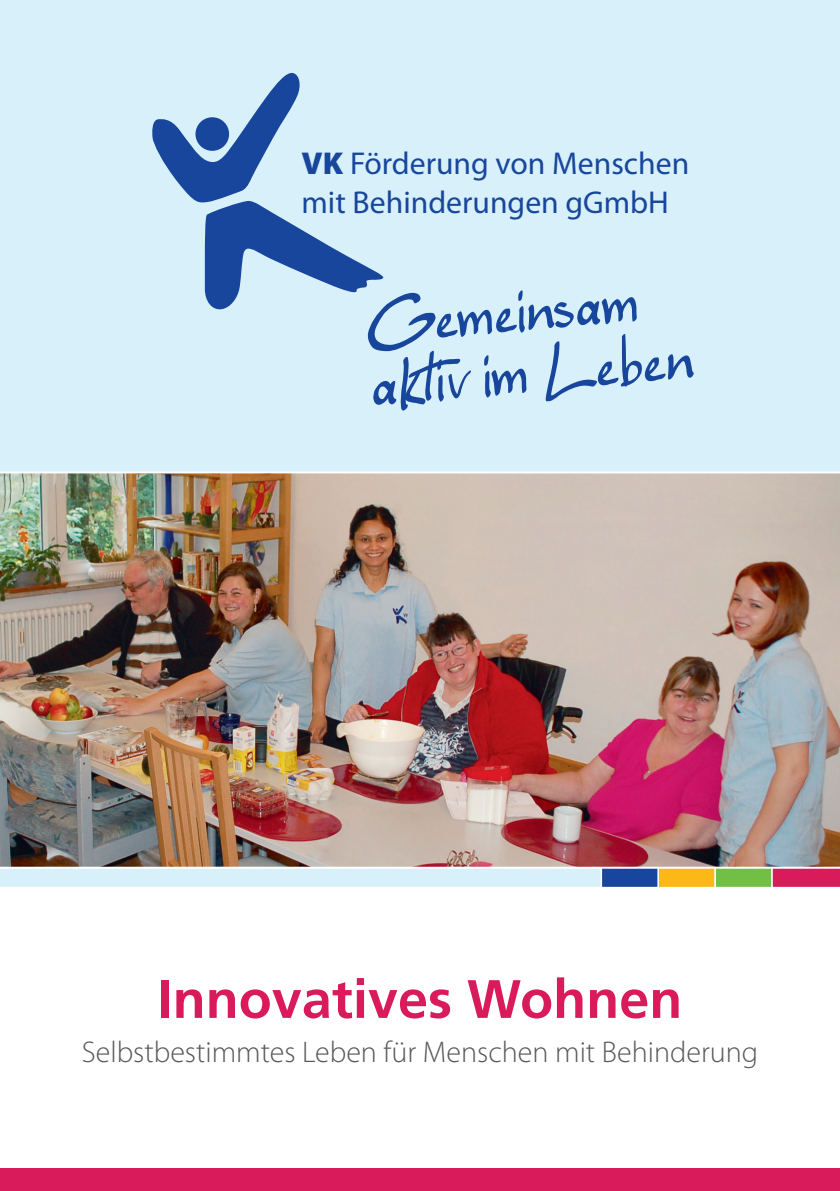
<style>
.page{position:relative;width:840px;height:1191px;background:#fff}
.page>*{position:absolute;margin:0;border:0;box-sizing:border-box;transform-origin:0 0}
.t1{font:54.8px/61.6px "Ellianarelle's Path";color:#18469d}
.t2{font:700 54px "Frutiger LT Std";color:#d91a5b}
.t3{font:31.6px/39px "Myriad Pro";color:#18469d}
.t4{font:300 30px "Myriad Pro";color:#57585a}
.s1{font-weight:900}
</style>
<div class="page">
<div style="left:0;top:0;width:839px;height:472px;background:#d7f0f9"></div>
<svg style="left:152px;top:72px;width:232px;height:238px"></svg>
<div style="left:0;top:868px;width:600px;height:19px;background:#d7f0f9"></div>
<div style="left:0;top:1168px;width:839px;height:23px;background:#d91a5b"></div>
<div style="left:600px;top:865px;width:58px;height:23px;background:#18469d;border:1px solid #fff"></div>
<div style="left:657px;top:865px;width:58px;height:23px;background:#fcb814;border:1px solid #fff"></div>
<div style="left:714px;top:865px;width:58px;height:23px;background:#71bf44;border:1px solid #fff"></div>
<svg style="left:771px;top:868px;width:68px;height:20px"></svg>
<img style="left:0;top:471px;width:839px;height:397px">
<p class="t3" style="left:301px;top:143px;width:389px"><span class="s1">VK</span> Förderung von Menschen mit Behinderungen gGmbH</p>
<h1 class="t1" style="left:362px;top:294px;width:324px;rotate:-5deg">Gemeinsam aktiv im Leben</h1>
<h2 class="t2" style="left:157px;top:967px;width:526px">Innovatives Wohnen</h2>
<p class="t4" style="left:82px;top:1033px;width:677px">Selbstbestimmtes Leben für Menschen mit Behinderung</p>
</div>
